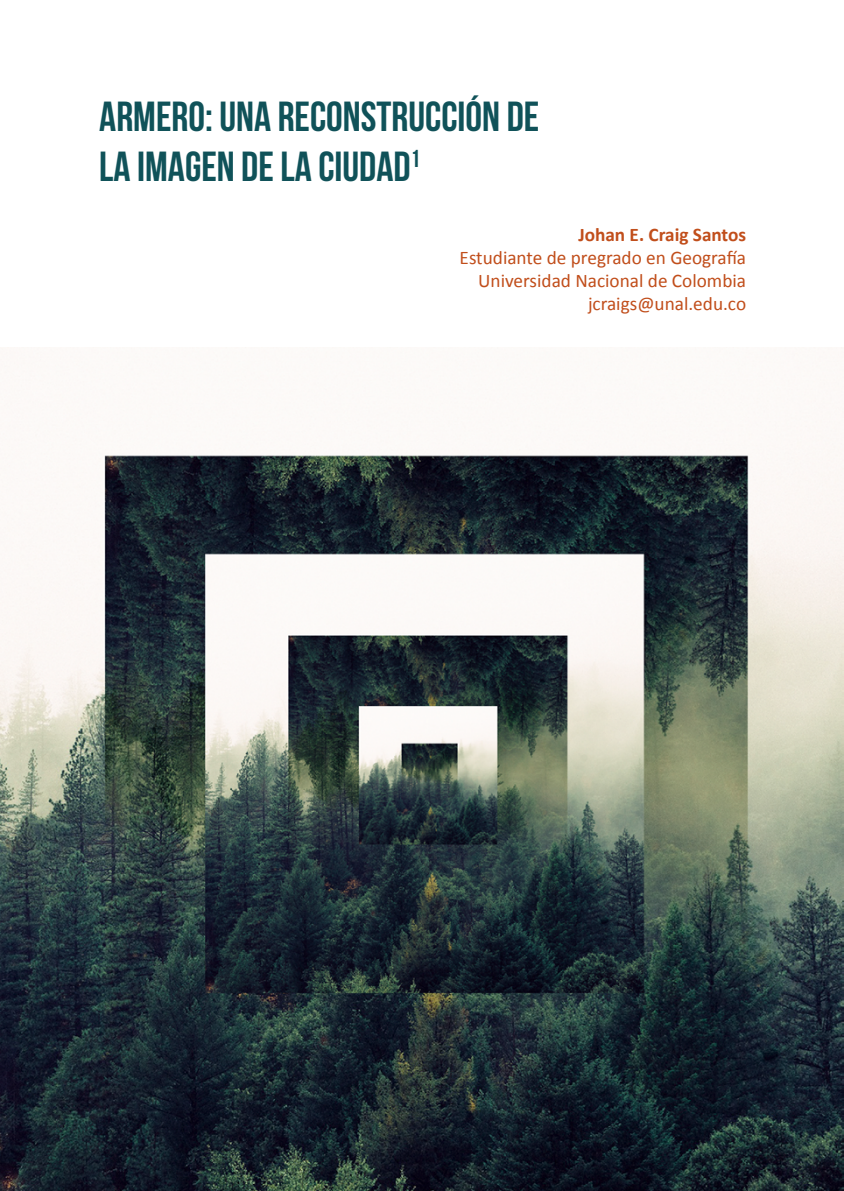
<style>
.page{position:relative;width:844px;height:1191px;background:#fff}
.page>*{position:absolute;margin:0;border:0;box-sizing:border-box;transform-origin:0 0}
.t1{font:700 42px/50.4px "Bebas Neue";color:#105259}
.t2{font:19.25px/23.1px "Calibri";color:#c14e1b;text-align:right}
.t3{font:700 19.25px "Calibri";color:#c14e1b}
</style>
<div class="page">
<img style="left:0;top:347px;width:843px;height:844px">
<h1 class="t1" style="left:99px;top:90px;width:441px">ARMERO: UNA RECONSTRUCCIÓN DE<br>LA IMAGEN DE LA CIUDAD<sup>1</sup></h1>
<p class="t3" style="left:578px;top:221px;width:169px">Johan E. Craig Santos</p>
<p class="t2" style="left:459px;top:246px;width:288px">Estudiante de pregrado en Geografía<br>Universidad Nacional de Colombia jcraigs@unal.edu.co</p>
</div>
